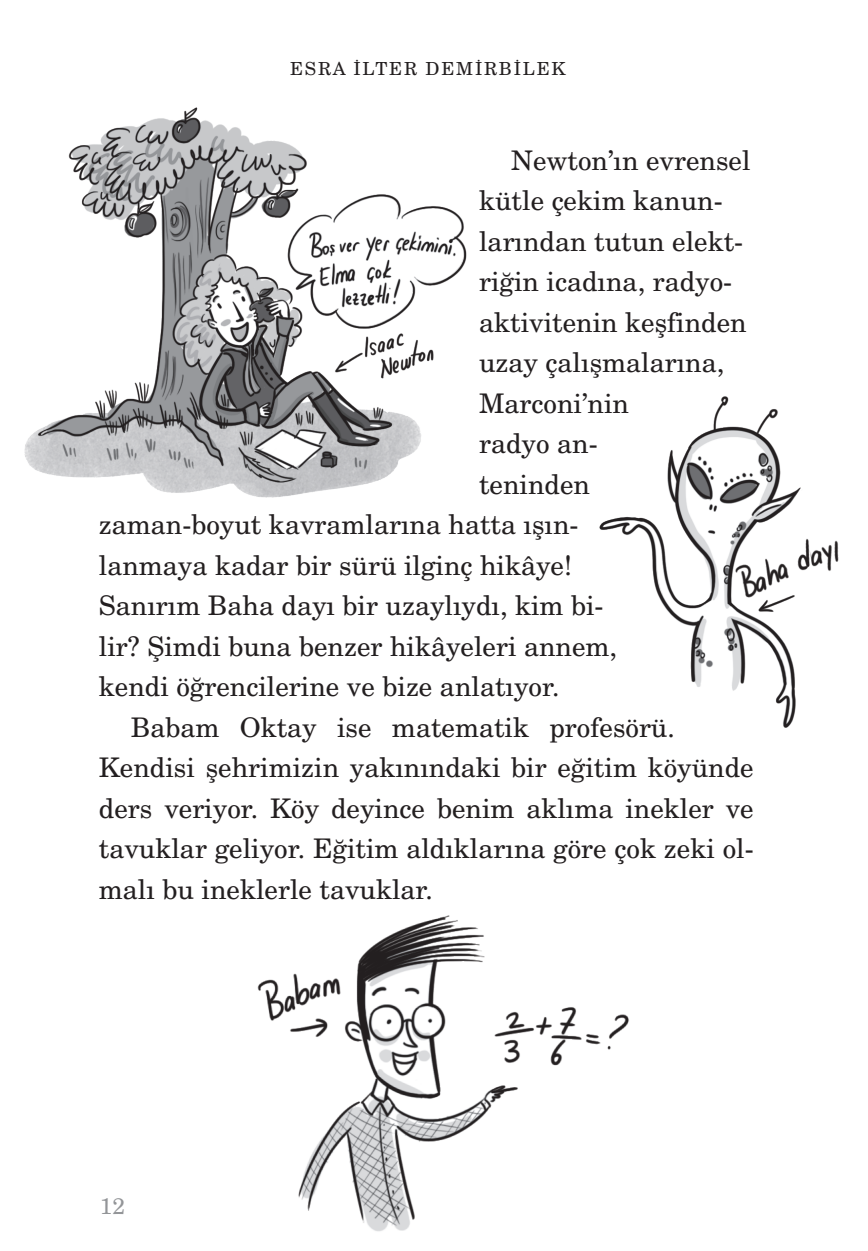
<style>
.page{position:relative;width:868px;height:1251px;background:#fff}
.page>*{position:absolute;margin:0;border:0;box-sizing:border-box;transform-origin:0 0}
.t1{font:500 27px "New Century Schlbk Turk";color:#231f20}
.t2{font:500 22.5px "New Century Schlbk Turk";color:#939598}
.t3{font:500 18px "New Century Schlbk Turk";letter-spacing:.1em;color:#231f20}
</style>
<div class="page">
<img style="left:25px;top:107px;width:441px;height:391px">
<img style="left:599px;top:397px;width:240px;height:330px">
<img style="left:257px;top:916px;width:372px;height:316px">
<p class="t3" style="left:290px;top:57px;width:277px">ESRA İLTER DEMİRBİLEK</p>
<p class="t1" style="left:511px;top:143px;width:241px">Newton’ın evrensel</p>
<p class="t1" style="left:479px;top:184px;width:245px">kütle çekim kanun-</p>
<p class="t1" style="left:479px;top:224px;width:266px">larından tutun elekt-</p>
<p class="t1" style="left:479px;top:265px;width:255px">riğin icadına, radyo-</p>
<p class="t1" style="left:479px;top:305px;width:269px">aktivitenin keşfinden</p>
<p class="t1" style="left:479px;top:346px;width:247px">uzay çalışmalarına,</p>
<p class="t1" style="left:479px;top:386px;width:151px">Marconi’nin</p>
<p class="t1" style="left:479px;top:427px;width:120px">radyo an-</p>
<p class="t1" style="left:479px;top:467px;width:112px">teninden</p>
<p class="t1" style="left:99px;top:508px;width:481px">zaman-boyut kavramlarına hatta ışın-</p>
<p class="t1" style="left:99px;top:548px;width:475px">lanmaya kadar bir sürü ilginç hikâye!</p>
<p class="t1" style="left:99px;top:589px;width:506px">Sanırım Baha dayı bir uzaylıydı, kim bi-</p>
<p class="t1" style="left:99px;top:629px;width:520px">lir? Şimdi buna benzer hikâyeleri annem,</p>
<p class="t1" style="left:99px;top:670px;width:462px">kendi öğrencilerine ve bize anlatıyor.</p>
<p class="t1" style="left:131px;top:710px;width:546px">Babam Oktay ise matematik profesörü.</p>
<p class="t1" style="left:99px;top:751px;width:656px">Kendisi şehrimizin yakınındaki bir eğitim köyünde</p>
<p class="t1" style="left:99px;top:791px;width:656px">ders veriyor. Köy deyince benim aklıma inekler ve</p>
<p class="t1" style="left:99px;top:832px;width:656px">tavuklar geliyor. Eğitim aldıklarına göre çok zeki ol-</p>
<p class="t1" style="left:99px;top:872px;width:336px">malı bu ineklerle tavuklar.</p>
<p class="t2" style="left:100px;top:1192px;width:27px">12</p>
</div>
